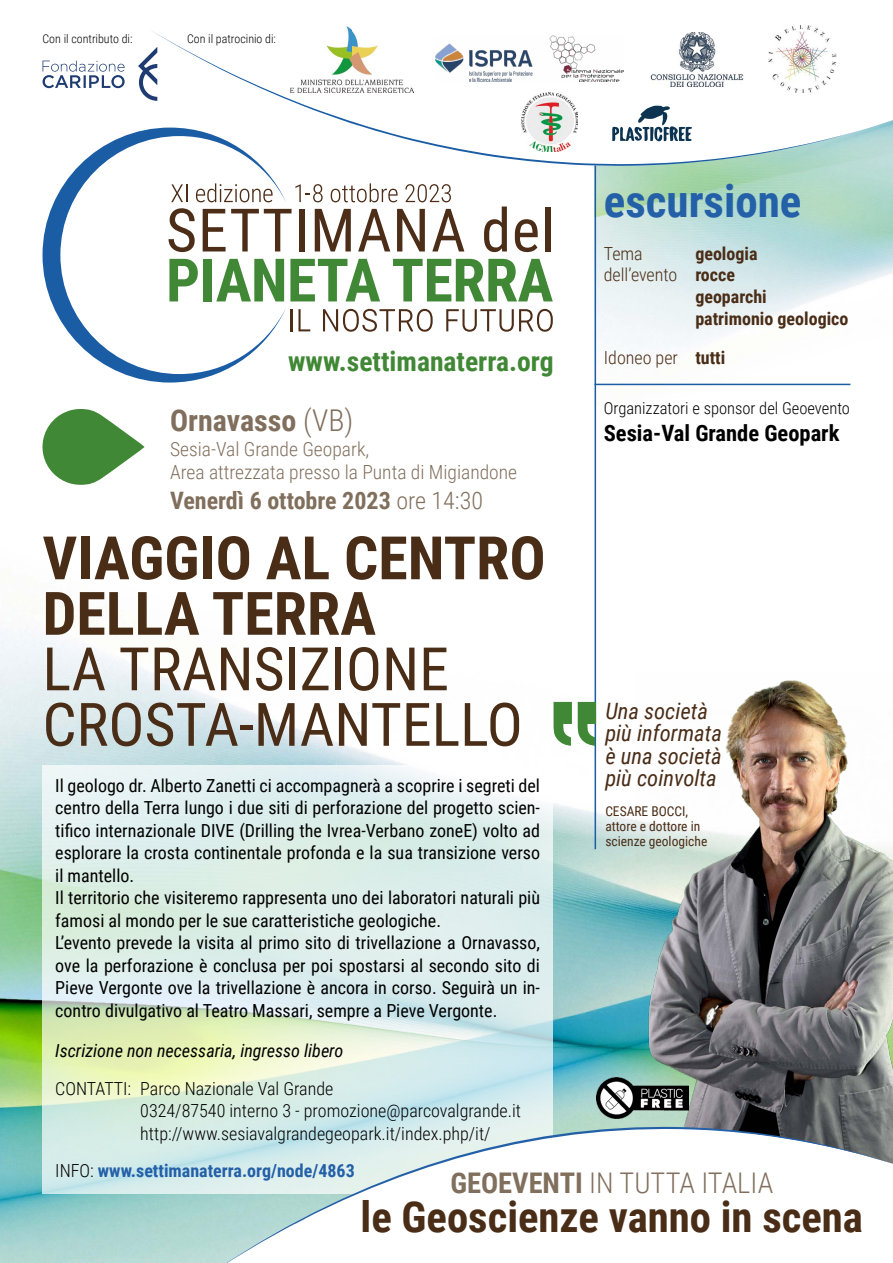
<style>
.page{position:relative;width:893px;height:1263px;background:#fff}
.page>*{position:absolute;margin:0;border:0;box-sizing:border-box;transform-origin:0 0}
.t1{font:60px/55.5px "Roboto Condensed";color:#4a2d17}
.t2{font:700 60px/55.5px "Roboto Condensed";color:#4a2d17}
.t3{font:700 45px "Roboto Condensed";color:#2360a8}
.t4{font:700 42.75px "Roboto Condensed";color:#4a2d17}
.t5{font:700 30px "Roboto Condensed";color:#816f5d}
.t6{font:300 28.5px "Roboto Condensed";color:#816f5d}
.t7{font:700 27.6px "Roboto Condensed";color:#408835}
.t8{font:700 24px "Roboto Condensed";color:#816f5d}
.t9{font:italic 22.5px "Roboto Condensed";color:#4a2d17}
.t10{font:700 22.5px "Roboto Condensed";color:#000}
.t11{font:300 19.5px "Roboto Condensed";color:#816f5d}
.t12{font:18px/22.5px "Roboto Condensed";color:#000;text-align:justify}
.t13{font:300 18px "Roboto Condensed";color:#000}
.t14{font:italic 18px "Roboto Condensed";color:#000}
.t15{font:700 18px "Roboto Condensed";color:#2360a8}
.t16{font:700 18px "Roboto Condensed";color:#4a2d17}
.t17{font:300 18px "Roboto Condensed";color:#4a2d17}
.t18{font:300 16.5px "Roboto Condensed";color:#000}
.t19{font:13.5px "Roboto Condensed";color:#4a2d17}
.t20{font:300 12px "Roboto Condensed";color:#000}
.s1{font-weight:700}
.s2{font-weight:300}
.s3{font-weight:300;color:#000}
</style>
<div class="page">
<img style="left:0;top:463px;width:635px;height:800px">
<img style="left:594px;top:166px;width:299px;height:241px">
<svg style="left:43px;top:765px;width:510px;height:428px;background:#dcede5"></svg>
<img style="left:635px;top:680px;width:258px;height:447px">
<hr style="left:595px;top:153px;width:1px;height:696px;background:#1a5da5">
<hr style="left:595px;top:384px;width:255px;height:1px;background:#1a5da5">
<svg style="left:43px;top:409px;width:102px;height:76px"></svg>
<svg style="left:554px;top:702px;width:42px;height:44px"></svg>
<img style="left:596px;top:1078px;width:92px;height:41px">
<svg style="left:346px;top:26px;width:547px;height:140px"></svg>
<svg style="left:152px;top:29px;width:707px;height:137px"></svg>
<svg style="left:207px;top:1127px;width:686px;height:136px"></svg>
<svg style="left:286px;top:209px;width:6px;height:5px"></svg>
<div style="left:299px;top:209px;width:5px;height:42px;background:#4c2d18"></div>
<svg style="left:315px;top:209px;width:36px;height:42px"></svg>
<svg style="left:358px;top:209px;width:32px;height:42px"></svg>
<svg style="left:397px;top:209px;width:28px;height:42px"></svg>
<svg style="left:432px;top:209px;width:32px;height:42px"></svg>
<svg style="left:484px;top:206px;width:23px;height:46px"></svg>
<svg style="left:515px;top:219px;width:23px;height:33px"></svg>
<div style="left:545px;top:206px;width:5px;height:45px;background:#4c2d18"></div>
<svg style="left:290px;top:259px;width:90px;height:42px"></svg>
<svg style="left:393px;top:259px;width:160px;height:42px"></svg>
<hr style="left:290px;top:309px;width:3px;height:22px;background:#4c2d18">
<svg style="left:298px;top:309px;width:12px;height:22px"></svg>
<svg style="left:323px;top:309px;width:110px;height:23px"></svg>
<svg style="left:446px;top:309px;width:107px;height:23px"></svg>
<svg style="left:43px;top:128px;width:243px;height:255px"></svg>
<svg style="left:171px;top:184px;width:16px;height:18px"></svg>
<svg style="left:196px;top:183px;width:77px;height:19px"></svg>
<svg style="left:295px;top:184px;width:28px;height:18px"></svg>
<svg style="left:331px;top:183px;width:67px;height:19px"></svg>
<svg style="left:405px;top:184px;width:46px;height:18px"></svg>
<svg style="left:43px;top:47px;width:114px;height:54px"></svg>
<img style="left:649px;top:32px;width:97px;height:55px">
<img style="left:768px;top:25px;width:69px;height:68px">
<img style="left:522px;top:93px;width:56px;height:59px">
<img style="left:291px;top:27px;width:123px;height:65px">
<img style="left:435px;top:35px;width:189px;height:46px">
<svg style="left:611px;top:106px;width:82px;height:39px"></svg>
<p class="t20" style="left:43px;top:30px;width:91px">Con il contributo di:</p>
<p class="t20" style="left:187px;top:30px;width:90px">Con il patrocinio di:</p>
<p class="t3" style="left:604px;top:169px;width:199px">escursione</p>
<p class="t17" style="left:604px;top:241px;width:40px">Tema</p>
<p class="t16" style="left:695px;top:241px;width:64px">geologia</p>
<p class="t17" style="left:604px;top:262px;width:133px">dell’evento <span class="s1">rocce</span></p>
<p class="t16" style="left:695px;top:284px;width:73px">geoparchi</p>
<p class="t16" style="left:695px;top:306px;width:155px">patrimonio geologico</p>
<p class="t17" style="left:604px;top:345px;width:123px">Idoneo per <span class="s1">tutti</span></p>
<p class="t18" style="left:604px;top:396px;width:248px">Organizzatori e sponsor del Geoevento</p>
<p class="t10" style="left:604px;top:417px;width:237px">Sesia-Val Grande Geopark</p>
<p class="t7" style="left:288px;top:342px;width:267px">www.settimanaterra.org</p>
<p class="t5" style="left:170px;top:399px;width:185px">Ornavasso <span class="s2">(VB)</span></p>
<p class="t11" style="left:170px;top:436px;width:201px">Sesia-Val Grande Geopark,</p>
<p class="t11" style="left:170px;top:458px;width:349px">Area attrezzata presso la Punta di Migiandone</p>
<p class="t8" style="left:170px;top:483px;width:314px">Venerdì 6 ottobre 2023 <span class="s2">ore 14:30</span></p>
<p class="t2" style="left:43px;top:528px;width:505px">VIAGGIO AL CENTRO<br>DELLA TERRA</p>
<p class="t1" style="left:43px;top:639px;width:482px">LA TRANSIZIONE<br>CROSTA-MANTELLO</p>
<p class="t9" style="left:605px;top:695px;width:104px">Una società</p>
<p class="t9" style="left:605px;top:717px;width:118px">più informata</p>
<p class="t9" style="left:605px;top:740px;width:118px">è una società</p>
<p class="t9" style="left:605px;top:762px;width:113px">più coinvolta</p>
<p class="t19" style="left:605px;top:802px;width:84px">CESARE BOCCI,</p>
<p class="t19" style="left:605px;top:817px;width:97px">attore e dottore in</p>
<p class="t19" style="left:605px;top:832px;width:104px">scienze geologiche</p>
<p class="t12" style="left:55px;top:773px;width:486px">Il geologo dr. Alberto Zanetti ci accompagnerà a scoprire i segreti del centro della Terra lungo i due siti di perforazione del progetto scien&shy;tifico internazionale DIVE (Drilling the Ivrea-Verbano zoneE) volto ad esplorare la crosta continentale profonda e la sua transizione verso il mantello.</p>
<p class="t12" style="left:55px;top:886px;width:486px">Il territorio che visiteremo rappresenta uno dei laboratori naturali più famosi al mondo per le sue caratteristiche geologiche.</p>
<p class="t12" style="left:55px;top:931px;width:486px">L’evento prevede la visita al primo sito di trivellazione a Ornavasso, ove la perforazione è conclusa per poi spostarsi al secondo sito di Pieve Vergonte ove la trivellazione è ancora in corso. Seguirà un in&shy;contro divulgativo al Teatro Massari, sempre a Pieve Vergonte.</p>
<p class="t14" style="left:55px;top:1038px;width:290px">Iscrizione non necessaria, ingresso libero</p>
<p class="t13" style="left:55px;top:1076px;width:280px">CONTATTI: Parco Nazionale Val Grande</p>
<p class="t13" style="left:140px;top:1098px;width:382px">0324/87540 interno 3 - promozione@parcovalgrande.it</p>
<p class="t13" style="left:140px;top:1121px;width:352px">http://www.sesiavalgrandegeopark.it/index.php/it/</p>
<p class="t15" style="left:55px;top:1158px;width:301px"><span class="s3">INFO:</span> www.settimanaterra.org/node/4863</p>
<h3 class="t6" style="left:450px;top:1163px;width:324px"><span class="s1">GEOEVENTI</span> IN TUTTA ITALIA</h3>
<h3 class="t4" style="left:361px;top:1186px;width:504px">le Geoscienze vanno in scena</h3>
</div>
